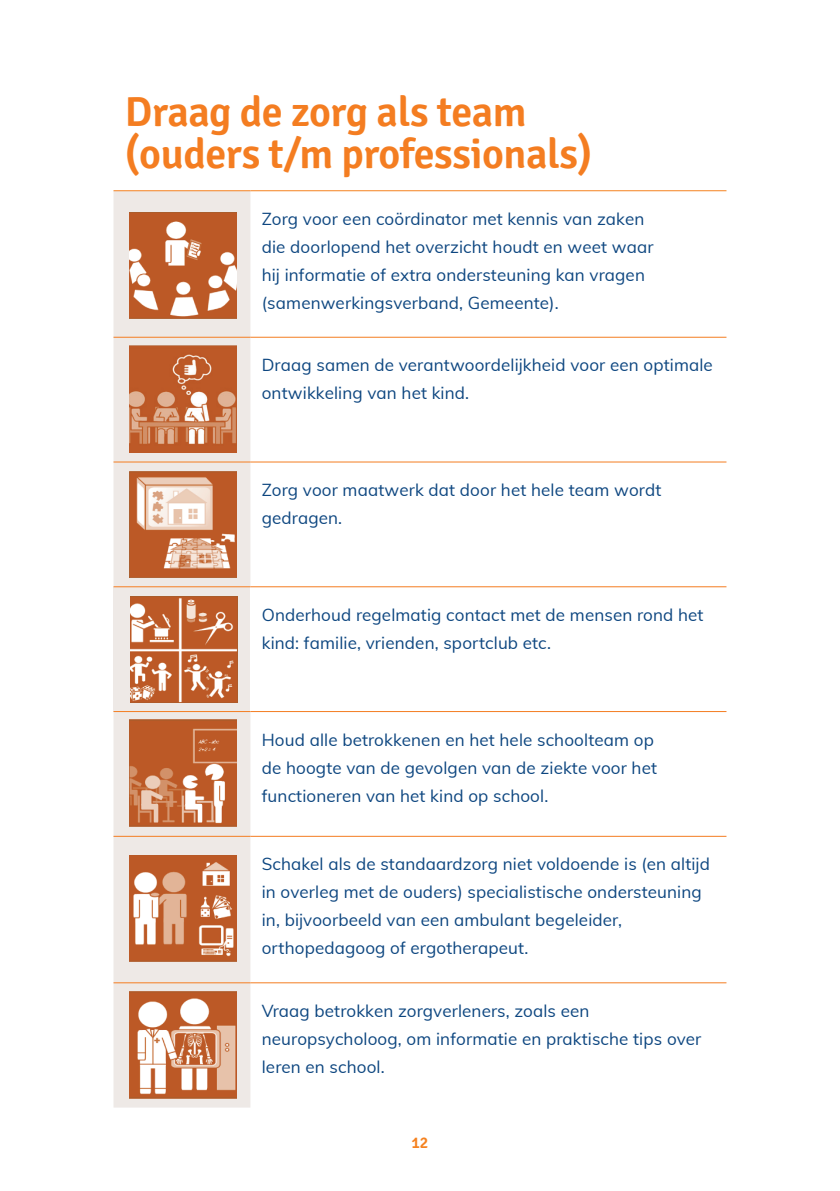
<style>
.page{position:relative;width:840px;height:1191px;background:#fff}
.page>*{position:absolute;margin:0;border:0;box-sizing:border-box;transform-origin:0 0}
.t1{font:600 42px/42px "Signika";letter-spacing:-.01em;color:#f47d21}
.t2{font:17px/28px "Muli";letter-spacing:.01em;color:#0d4680}
.t3{font:600 16px "Signika";color:#f58220}
</style>
<div class="page">
<svg style="left:113px;top:191px;width:137px;height:395px;background:#ebe2dc"></svg>
<div style="left:113px;top:587px;width:137px;height:124px;background:#eee9e6"></div>
<div style="left:113px;top:712px;width:137px;height:395px;background:#eee9e6"></div>
<hr style="left:113px;top:586px;width:137px;height:1px;background:#f47d21">
<hr style="left:250px;top:586px;width:476px;height:1px;background:#f47d21">
<hr style="left:113px;top:711px;width:137px;height:1px;background:#f47d21">
<hr style="left:250px;top:711px;width:476px;height:1px;background:#f47d21">
<hr style="left:113px;top:836px;width:137px;height:1px;background:#f47d21">
<hr style="left:250px;top:836px;width:476px;height:1px;background:#f47d21">
<hr style="left:113px;top:982px;width:137px;height:1px;background:#f47d21">
<hr style="left:250px;top:982px;width:476px;height:1px;background:#f47d21">
<hr style="left:113px;top:190px;width:137px;height:1px;background:#f58220">
<hr style="left:250px;top:190px;width:476px;height:1px;background:#f58220">
<hr style="left:113px;top:337px;width:137px;height:1px;background:#f47d21">
<hr style="left:250px;top:337px;width:476px;height:1px;background:#f47d21">
<hr style="left:113px;top:461px;width:137px;height:1px;background:#f47d21">
<hr style="left:250px;top:461px;width:476px;height:1px;background:#f47d21">
<svg style="left:130px;top:213px;width:107px;height:106px"></svg>
<img style="left:130px;top:346px;width:107px;height:106px">
<svg style="left:130px;top:471px;width:107px;height:107px;background:#d49674"></svg>
<svg style="left:130px;top:596px;width:107px;height:106px;background:#cb7f58"></svg>
<svg style="left:130px;top:719px;width:107px;height:107px;background:#c67549"></svg>
<svg style="left:130px;top:855px;width:107px;height:106px"></svg>
<svg style="left:130px;top:991px;width:107px;height:107px"></svg>
<h1 class="t1" style="left:125px;top:91px;width:469px">Draag de zorg als team (ouders t/m professionals)</h1>
<p class="t2" style="left:261px;top:204px;width:393px">Zorg voor een coördinator met kennis van zaken die doorlopend het overzicht houdt en weet waar hij informatie of extra ondersteuning kan vragen (samenwerkingsverband, Gemeente).</p>
<p class="t2" style="left:261px;top:350px;width:452px">Draag samen de verantwoordelijkheid voor een optimale ontwikkeling van het kind.</p>
<p class="t2" style="left:261px;top:475px;width:401px">Zorg voor maatwerk dat door het hele team wordt gedragen.</p>
<p class="t2" style="left:261px;top:600px;width:443px">Onderhoud regelmatig contact met de mensen rond het kind: familie, vrienden, sportclub etc.</p>
<p class="t2" style="left:261px;top:724px;width:396px">Houd alle betrokkenen en het hele schoolteam op de hoogte van de gevolgen van de ziekte voor het functioneren van het kind op school.</p>
<p class="t2" style="left:261px;top:849px;width:449px">Schakel als de standaardzorg niet voldoende is (en altijd in overleg met de ouders) specialistische ondersteuning in, bijvoorbeeld van een ambulant begeleider, orthopedagoog of ergotherapeut.</p>
<p class="t2" style="left:261px;top:996px;width:441px">Vraag betrokken zorgverleners, zoals een neuropsycholoog, om informatie en praktische tips over leren en school.</p>
<p class="t3" style="left:411px;top:1133px;width:18px">12</p>
</div>
